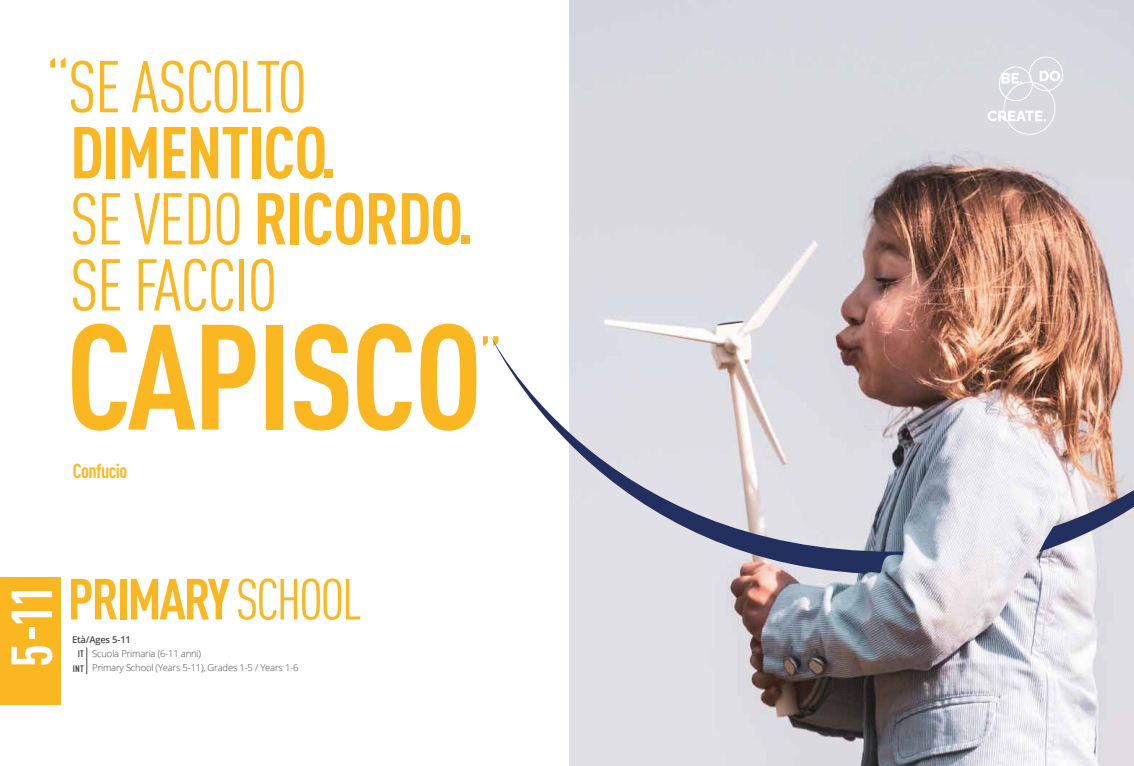
<style>
.page{position:relative;width:1134px;height:766px;background:#fff}
.page>*{position:absolute;margin:0;border:0;box-sizing:border-box;transform-origin:0 0}
.t1{font:700 condensed 147px "DIN Pro";letter-spacing:-.02em;color:#fab721}
.t2{font:700 condensed 72px/66px "DIN Pro";letter-spacing:-.02em;color:#fab721}
.t3{font:condensed 72px "DIN Pro";letter-spacing:-.04em;color:#fab721}
.t4{font:700 condensed 57px "DIN Pro";letter-spacing:-.04em;color:#fab721}
.t5{font:700 condensed 57px "DIN Pro";color:#fff}
.t6{font:700 condensed 20px "DIN Pro";letter-spacing:-.03em;color:#fab721}
.t7{font:300 9.5px/14.1px "Open Sans";letter-spacing:-.02em;color:#4a4a49}
.t8{font:600 9.4px "Open Sans";letter-spacing:-.02em;color:#4a4a49}
.t9{font:700 condensed 9.4px/15px "DIN Pro";color:#4a4a49;text-align:center}
.s1{font-weight:400}
</style>
<div class="page">
<div style="left:0;top:577px;width:61px;height:127px;background:#fab721"></div>
<img style="left:570px;top:0;width:564px;height:765px">
<img style="left:491px;top:335px;width:643px;height:239px">
<svg style="left:1001px;top:73px;width:21px;height:10px"></svg>
<svg style="left:1040px;top:71px;width:23px;height:10px"></svg>
<svg style="left:987px;top:111px;width:59px;height:10px"></svg>
<div style="left:1029px;top:57px;width:34px;height:34px;border:1px solid #fff;border-radius:50%"></div>
<div style="left:999px;top:67px;width:33px;height:34px;border:1px solid #fff;border-radius:50%"></div>
<div style="left:1004px;top:82px;width:51px;height:52px;border:1px solid #fff;border-radius:50%"></div>
<img style="left:863px;top:525px;width:191px;height:55px">
<svg style="left:86px;top:647px;width:1px;height:27px"></svg>
<h2 class="t3" style="left:46px;top:35px;width:263px">“SE ASCOLTO</h2>
<h2 class="t2" style="left:70px;top:113px;width:406px">DIMENTICO.<br><span class="s1">SE VEDO</span> RICORDO.<br><span class="s1">SE FACCIO</span></h2>
<h1 class="t1" style="left:66px;top:266px;width:438px">CAPISCO<sup>”</sup></h1>
<h3 class="t6" style="left:73px;top:455px;width:56px">Confucio</h3>
<h3 class="t5" style="left:-11px;top:666px;width:84px;rotate:-90deg">5-11</h3>
<h3 class="t4" style="left:68px;top:556px;width:295px">PRIMARY <span class="s1">SCHOOL</span></h3>
<p class="t8" style="left:72px;top:633px;width:60px">Età/Ages 5-11</p>
<p class="t7" style="left:92px;top:646px;width:208px">Scuola Primaria (6-11 anni)<br>Primary School (Years 5-11), Grades 1-5 / Years 1-6</p>
<p class="t9" style="left:73px;top:645px;width:12px">IT<br>INT</p>
</div>
